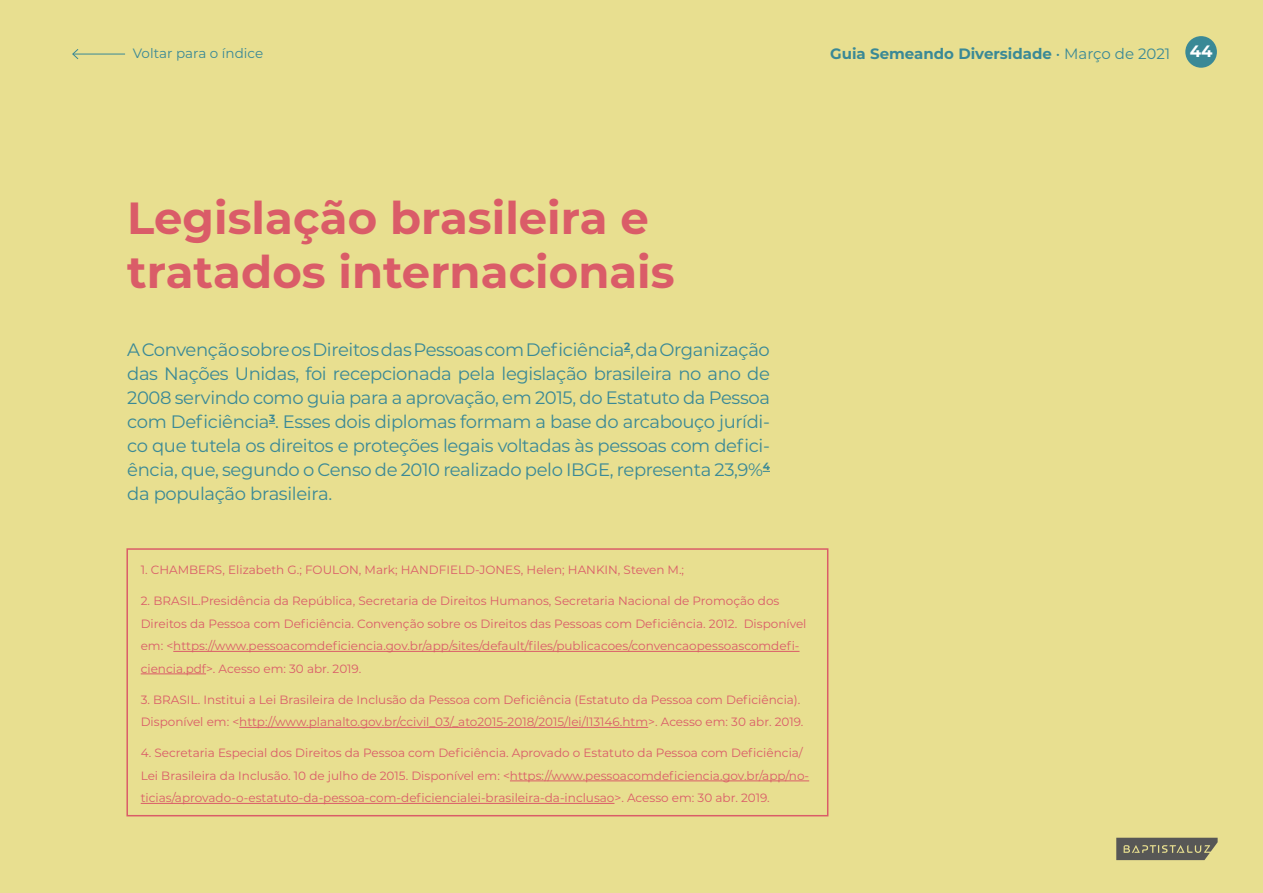
<style>
.page{position:relative;width:1263px;height:893px;background:#e8df90}
.page>*{position:absolute;margin:0;border:0;box-sizing:border-box;transform-origin:0 0}
.t1{font:700 45px/54px "Montserrat";color:#da5c68}
.t2{font:18px/24px "Montserrat";letter-spacing:-.02em;color:#3a8996;text-align:justify}
.t3{font:700 15px "Montserrat";color:#3a8996}
.t4{font:13.5px "Montserrat";color:#3a8996}
.t5{font:12px/22.5px "Montserrat";color:#da5c68}
.s1{font-weight:400}
.s2{font-size:16.5px;color:#fff}
</style>
<div class="page">
<div style="left:1185px;top:36px;width:32px;height:32px;background:#3a8996;border-radius:50%"></div>
<svg style="left:1116px;top:838px;width:101px;height:22px;background:#6b6a5e"></svg>
<hr style="left:73px;top:54px;width:52px;height:1px;background:#3a8996">
<svg style="left:72px;top:49px;width:7px;height:11px"></svg>
<hr style="left:173px;top:651px;width:626px;height:1px;background:#da5c68">
<hr style="left:141px;top:674px;width:65px;height:1px;background:#da5c68">
<hr style="left:239px;top:727px;width:409px;height:1px;background:#da5c68">
<hr style="left:510px;top:781px;width:299px;height:1px;background:#da5c68">
<hr style="left:141px;top:803px;width:473px;height:1px;background:#da5c68">
<div style="left:126px;top:548px;width:702px;height:268px;border:2px solid #da5c68"></div>
<p class="t4" style="left:133px;top:44px;width:132px">Voltar para o índice</p>
<p class="t3" style="left:830px;top:43px;width:384px">Guia Semeando Diversidade <span class="s1">• Março de 2021</span> <span class="s2">44</span></p>
<h1 class="t1" style="left:127px;top:189px;width:549px">Legislação brasileira e tratados internacionais</h1>
<p class="t2" style="left:127px;top:337px;width:644px">A Convenção sobre os Direitos das Pessoas com Deficiência<sup>2</sup>, da Organização das Nações Unidas, foi recepcionada pela legislação brasileira no ano de 2008 servindo como guia para a aprovação, em 2015, do Estatuto da Pessoa com Deficiência<sup>3</sup>. Esses dois diplomas formam a base do arcabouço jurídi&shy;co que tutela os direitos e proteções legais voltadas às pessoas com defici&shy;ência, que, segundo o Censo de 2010 realizado pelo IBGE, representa 23,9%<sup>4 </sup>da população brasileira.</p>
<p class="t5" style="left:141px;top:558px;width:545px">1. CHAMBERS, Elizabeth G.; FOULON, Mark; HANDFIELD-JONES, Helen; HANKIN, Steven M.;</p>
<p class="t5" style="left:141px;top:589px;width:667px">2. BRASIL.Presidência da República, Secretaria de Direitos Humanos, Secretaria Nacional de Promoção dos Direitos da Pessoa com Deficiência. Convenção sobre os Direitos das Pessoas com Deficiência. 2012. Disponível em: &lt;https://www.pessoacomdeficiencia.gov.br/app/sites/default/files/publicacoes/convencaopessoascomdefi&shy;ciencia.pdf&gt;. Acesso em: 30 abr. 2019.</p>
<p class="t5" style="left:141px;top:688px;width:664px">3. BRASIL. Institui a Lei Brasileira de Inclusão da Pessoa com Deficiência (Estatuto da Pessoa com Deficiência).<br>Disponível em: &lt;http://www.planalto.gov.br/ccivil_03/_ato2015-2018/2015/lei/l13146.htm&gt;. Acesso em: 30 abr. 2019.</p>
<p class="t5" style="left:141px;top:741px;width:670px">4. Secretaria Especial dos Direitos da Pessoa com Deficiência. Aprovado o Estatuto da Pessoa com Deficiência/<br>Lei Brasileira da Inclusão. 10 de julho de 2015. Disponível em: &lt;https://www.pessoacomdeficiencia.gov.br/app/no&shy;ticias/aprovado-o-estatuto-da-pessoa-com-deficiencialei-brasileira-da-inclusao&gt;. Acesso em: 30 abr. 2019.</p>
</div>
